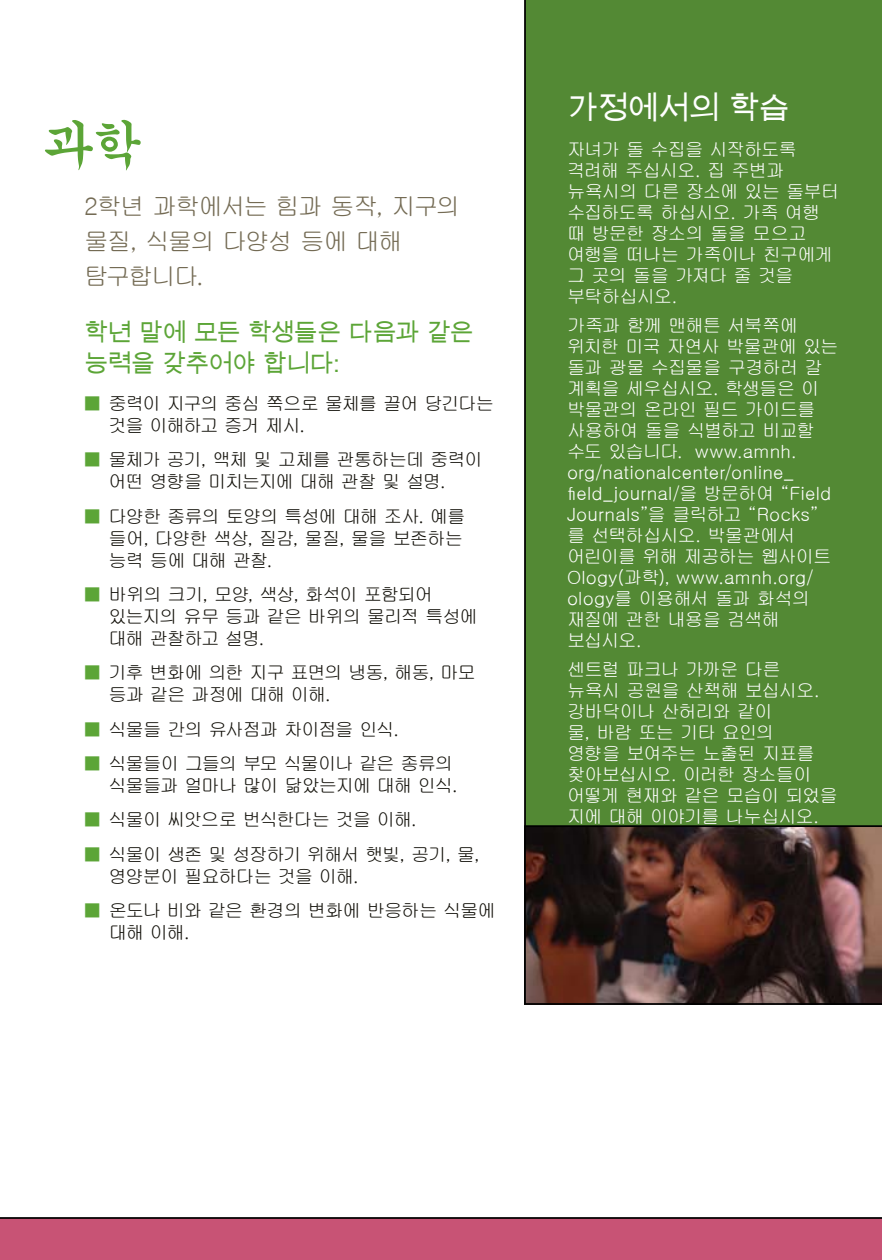
<style>
.page{position:relative;width:882px;height:1260px;background:#fff}
.page>*{position:absolute;margin:0;border:0;box-sizing:border-box;transform-origin:0 0}
.t1{font:52.5px "Gungsuh";color:#5ca537}
.t2{font:31.5px "Arial Unicode MS";letter-spacing:-.035em;color:#fff}
.t3{font:24.5px/35px "Gulim";letter-spacing:-.08em;color:#746b54}
.t4{font:24.5px/31.5px "Arial Unicode MS";letter-spacing:-.045em;color:#5ca537}
.t5{font:18.38px/21px "Gulim";letter-spacing:-.055em;color:#fff}
.t6{font:18.38px/22.1px "Gulim";letter-spacing:-.075em;color:#100e07}
.s1{color:#5ca537}
</style>
<div class="page">
<div style="left:524px;top:0;width:358px;height:825px;background:#538934"></div>
<div style="left:0;top:1217px;width:882px;height:43px;background:#c85375"></div>
<svg style="left:524px;top:825px;width:358px;height:180px"></svg>
<h1 class="t1" style="left:42px;top:119px;width:102px">과학</h1>
<h3 class="t3" style="left:84px;top:188px;width:378px">2학년 과학에서는 힘과 동작, 지구의 물질, 식물의 다양성 등에 대해 탐구합니다.</h3>
<h3 class="t4" style="left:84px;top:316px;width:392px">학년 말에 모든 학생들은 다음과 같은 능력을 갖추어야 합니다:</h3>
<p class="t6" style="left:109px;top:392px;width:387px;text-indent:-25px"><span class="s1">■</span> 중력이 지구의 중심 쪽으로 물체를 끌어 당긴다는 것을 이해하고 증거 제시.</p>
<p class="t6" style="left:109px;top:449px;width:376px;text-indent:-25px"><span class="s1">■</span> 물체가 공기, 액체 및 고체를 관통하는데 중력이 어떤 영향을 미치는지에 대해 관찰 및 설명.</p>
<p class="t6" style="left:109px;top:505px;width:358px;text-align:justify;text-indent:-25px"><span class="s1">■</span> 다양한 종류의 토양의 특성에 대해 조사. 예를 들어, 다양한 색상, 질감, 물질, 물을 보존하는 능력 등에 대해 관찰.</p>
<p class="t6" style="left:109px;top:583px;width:371px;text-indent:-25px"><span class="s1">■</span> 바위의 크기, 모양, 색상, 화석이 포함되어 있는지의 유무 등과 같은 바위의 물리적 특성에 대해 관찰하고 설명.</p>
<p class="t6" style="left:109px;top:662px;width:369px;text-indent:-25px"><span class="s1">■</span> 기후 변화에 의한 지구 표면의 냉동, 해동, 마모 등과 같은 과정에 대해 이해.</p>
<p class="t6" style="left:84px;top:718px;width:317px"><span class="s1">■</span> 식물들 간의 유사점과 차이점을 인식.</p>
<p class="t6" style="left:84px;top:752px;width:375px;text-align:right"><span class="s1">■</span> 식물들이 그들의 부모 식물이나 같은 종류의 식물들과 얼마나 많이 닮았는지에 대해 인식.</p>
<p class="t6" style="left:84px;top:809px;width:334px"><span class="s1">■</span> 식물이 씨앗으로 번식한다는 것을 이해.</p>
<p class="t6" style="left:109px;top:843px;width:373px;text-indent:-25px"><span class="s1">■</span> 식물이 생존 및 성장하기 위해서 햇빛, 공기, 물, 영양분이 필요하다는 것을 이해.</p>
<p class="t6" style="left:109px;top:900px;width:389px;text-indent:-25px"><span class="s1">■</span> 온도나 비와 같은 환경의 변화에 반응하는 식물에 대해 이해.</p>
<h2 class="t2" style="left:567px;top:85px;width:225px">가정에서의 학습</h2>
<p class="t5" style="left:567px;top:139px;width:274px">자녀가 돌 수집을 시작하도록 격려해 주십시오. 집 주변과 뉴욕시의 다른 장소에 있는 돌부터 수집하도록 하십시오. 가족 여행 때 방문한 장소의 돌을 모으고 여행을 떠나는 가족이나 친구에게 그 곳의 돌을 가져다 줄 것을 부탁하십시오.</p>
<p class="t5" style="left:567px;top:315px;width:273px">가족과 함께 맨해튼 서북쪽에 위치한 미국 자연사 박물관에 있는 돌과 광물 수집물을 구경하러 갈 계획을 세우십시오. 학생들은 이 박물관의 온라인 필드 가이드를 사용하여 돌을 식별하고 비교할 수도 있습니다. www.amnh. org/nationalcenter/online_ field_journal/을 방문하여 “Field<br>Journals”을 클릭하고 “Rocks” 를 선택하십시오. 박물관에서 어린이를 위해 제공하는 웹사이트<br>Ology(과학), www.amnh.org/ ology를 이용해서 돌과 화석의 재질에 관한 내용을 검색해 보십시오.</p>
<p class="t5" style="left:567px;top:659px;width:272px">센트럴 파크나 가까운 다른 뉴욕시 공원을 산책해 보십시오. 강바닥이나 산허리와 같이<br>물, 바람 또는 기타 요인의<br>영향을 보여주는 노출된 지표를 찾아보십시오. 이러한 장소들이 어떻게 현재와 같은 모습이 되었을 지에 대해 이야기를 나누십시오.</p>
</div>
